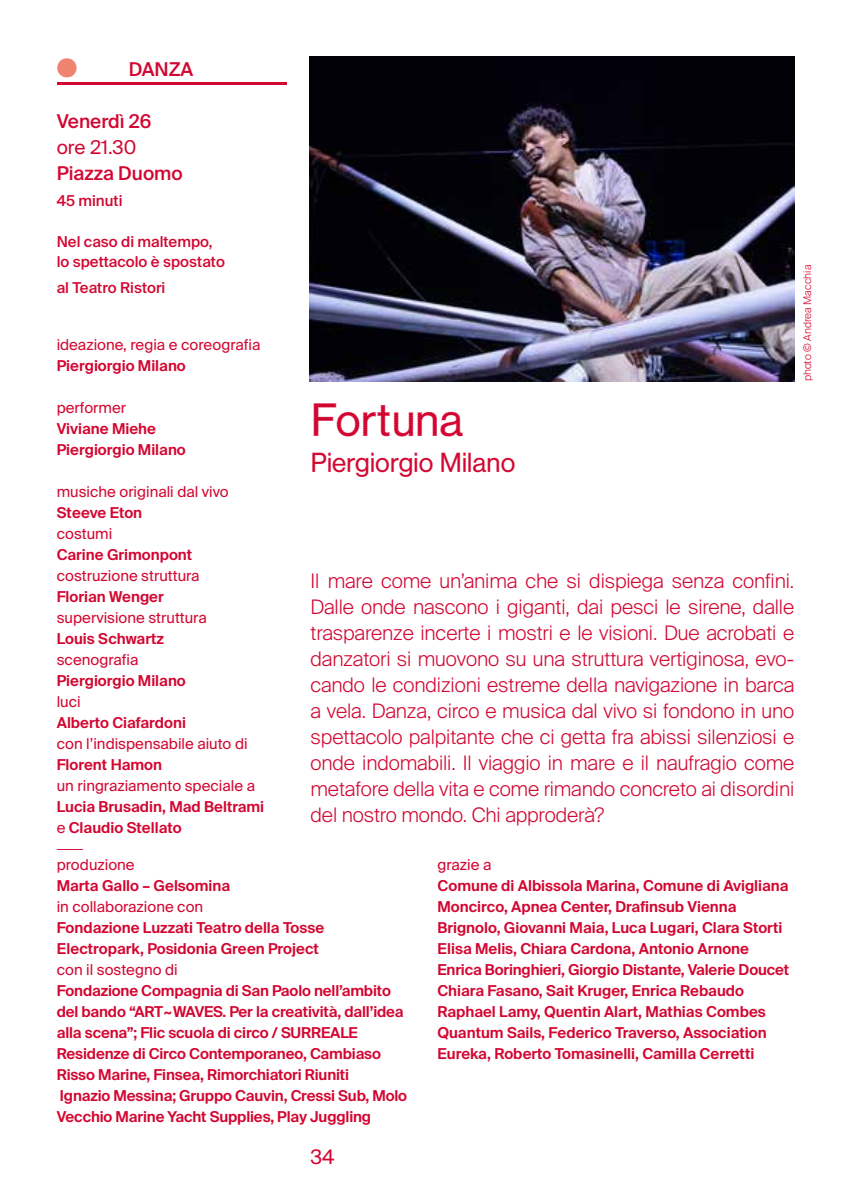
<style>
.page{position:relative;width:851px;height:1191px;background:#fff}
.page>*{position:absolute;margin:0;border:0;box-sizing:border-box;transform-origin:0 0}
.t1{font:44px "Haas Mittelfest 24";letter-spacing:-.02em;color:#d30631}
.t2{font:600 34px "Suisse Intl";color:#f0836f}
.t3{font:26px "Haas Mittelfest 24";letter-spacing:-.02em;color:#d30631}
.t4{font:300 20px/26px "Suisse Intl";letter-spacing:-.005em;color:#d30631;text-align:justify}
.t5{font:20px "Suisse Intl";color:#d30631}
.t6{font:500 19px "Suisse Intl";color:#d30631}
.t7{font:19px "Suisse Intl";color:#d30631}
.t8{font:600 15px/21px "Suisse Intl";color:#d30631}
.t9{font:15px "Suisse Intl";color:#d30631}
.t10{font:500 15px/20px "Suisse Intl";color:#d30631}
.t11{font:300 15px "Suisse Intl";color:#d30631}
.t12{font:300 10.6px "Suisse Intl";color:#d30631}
.s1{font-weight:400}
</style>
<div class="page">
<img style="left:310px;top:57px;width:484px;height:324px">
<hr style="left:57px;top:82px;width:229px;height:3px;background:#d30631">
<h2 class="t2" style="left:57px;top:45px;width:22px">●</h2>
<p class="t6" style="left:129px;top:59px;width:66px">DANZA</p>
<p class="t6" style="left:57px;top:111px;width:96px">Venerdì 26</p>
<p class="t7" style="left:57px;top:137px;width:81px">ore 21.30</p>
<p class="t6" style="left:57px;top:163px;width:127px">Piazza Duomo</p>
<p class="t10" style="left:57px;top:191px;width:67px">45 minuti</p>
<p class="t10" style="left:57px;top:231px;width:170px">Nel caso di maltempo, lo spettacolo è spostato</p>
<p class="t10" style="left:57px;top:277px;width:110px">al Teatro Ristori</p>
<p class="t9" style="left:57px;top:336px;width:205px">ideazione, regia e coreografia</p>
<p class="t8" style="left:57px;top:355px;width:131px">Piergiorgio Milano</p>
<p class="t9" style="left:57px;top:399px;width:71px">performer</p>
<p class="t8" style="left:57px;top:418px;width:131px">Viviane Miehe<br>Piergiorgio Milano</p>
<p class="t9" style="left:57px;top:483px;width:173px">musiche originali dal vivo</p>
<p class="t8" style="left:57px;top:502px;width:87px">Steeve Eton</p>
<p class="t9" style="left:57px;top:525px;width:57px">costumi</p>
<p class="t8" style="left:57px;top:544px;width:137px">Carine Grimonpont</p>
<p class="t9" style="left:57px;top:567px;width:144px">costruzione struttura</p>
<p class="t8" style="left:57px;top:586px;width:108px">Florian Wenger</p>
<p class="t9" style="left:57px;top:609px;width:151px">supervisione struttura</p>
<p class="t8" style="left:57px;top:628px;width:109px">Louis Schwartz</p>
<p class="t9" style="left:57px;top:651px;width:83px">scenografia</p>
<p class="t8" style="left:57px;top:670px;width:131px">Piergiorgio Milano</p>
<p class="t9" style="left:57px;top:693px;width:25px">luci</p>
<p class="t8" style="left:57px;top:712px;width:131px">Alberto Ciafardoni</p>
<p class="t9" style="left:57px;top:735px;width:192px">con l’indispensabile aiuto di</p>
<p class="t8" style="left:57px;top:754px;width:107px">Florent Hamon</p>
<p class="t9" style="left:57px;top:777px;width:200px">un ringraziamento speciale a</p>
<p class="t8" style="left:57px;top:796px;width:209px">Lucia Brusadin, Mad Beltrami <span class="s1">e</span> Claudio Stellato</p>
<h1 class="t1" style="left:310px;top:393px;width:155px">Fortuna</h1>
<h3 class="t3" style="left:310px;top:446px;width:207px">Piergiorgio Milano</h3>
<p class="t4" style="left:310px;top:568px;width:485px">Il mare come un’anima che si dispiega senza confini.<br>Dalle onde nascono i giganti, dai pesci le sirene, dalle trasparenze incerte i mostri e le visioni. Due acrobati e danzatori si muovono su una struttura vertiginosa, evo&shy;cando le condizioni estreme della navigazione in barca a vela. Danza, circo e musica dal vivo si fondono in uno spettacolo palpitante che ci getta fra abissi silenziosi e onde indomabili. Il viaggio in mare e il naufragio come metafore della vita e come rimando concreto ai disordini del nostro mondo. Chi approderà?</p>
<p class="t11" style="left:57px;top:835px;width:28px">_____</p>
<p class="t9" style="left:57px;top:856px;width:79px">produzione</p>
<p class="t8" style="left:57px;top:875px;width:175px">Marta Gallo – Gelsomina</p>
<p class="t9" style="left:57px;top:898px;width:148px">in collaborazione con</p>
<p class="t8" style="left:57px;top:917px;width:269px">Fondazione Luzzati Teatro della Tosse<br>Electropark, Posidonia Green Project</p>
<p class="t9" style="left:57px;top:961px;width:122px">con il sostegno di</p>
<p class="t8" style="left:57px;top:980px;width:352px">Fondazione Compagnia di San Paolo nell’ambito del bando “ART~WAVES. Per la creatività, dall’idea alla scena”; Flic scuola di circo / SURREALE Residenze di Circo Contemporaneo, Cambiaso Risso Marine, Finsea, Rimorchiatori Riuniti<br>Ignazio Messina; Gruppo Cauvin, Cressi Sub, Molo Vecchio Marine Yacht Supplies, Play Juggling</p>
<h3 class="t5" style="left:310px;top:1145px;width:26px">34</h3>
<p class="t9" style="left:437px;top:856px;width:55px">grazie a</p>
<p class="t8" style="left:437px;top:875px;width:353px">Comune di Albissola Marina, Comune di Avigliana Moncirco, Apnea Center, Drafinsub Vienna Brignolo, Giovanni Maia, Luca Lugari, Clara Storti Elisa Melis, Chiara Cardona, Antonio Arnone Enrica Boringhieri, Giorgio Distante, Valerie Doucet Chiara Fasano, Sait Kruger, Enrica Rebaudo Raphael Lamy, Quentin Alart, Mathias Combes Quantum Sails, Federico Traverso, Association Eureka, Roberto Tomasinelli, Camilla Cerretti</p>
<p class="t12" style="left:801px;top:381px;width:118px;rotate:-90deg">photo © Andrea Macchia</p>
</div>
